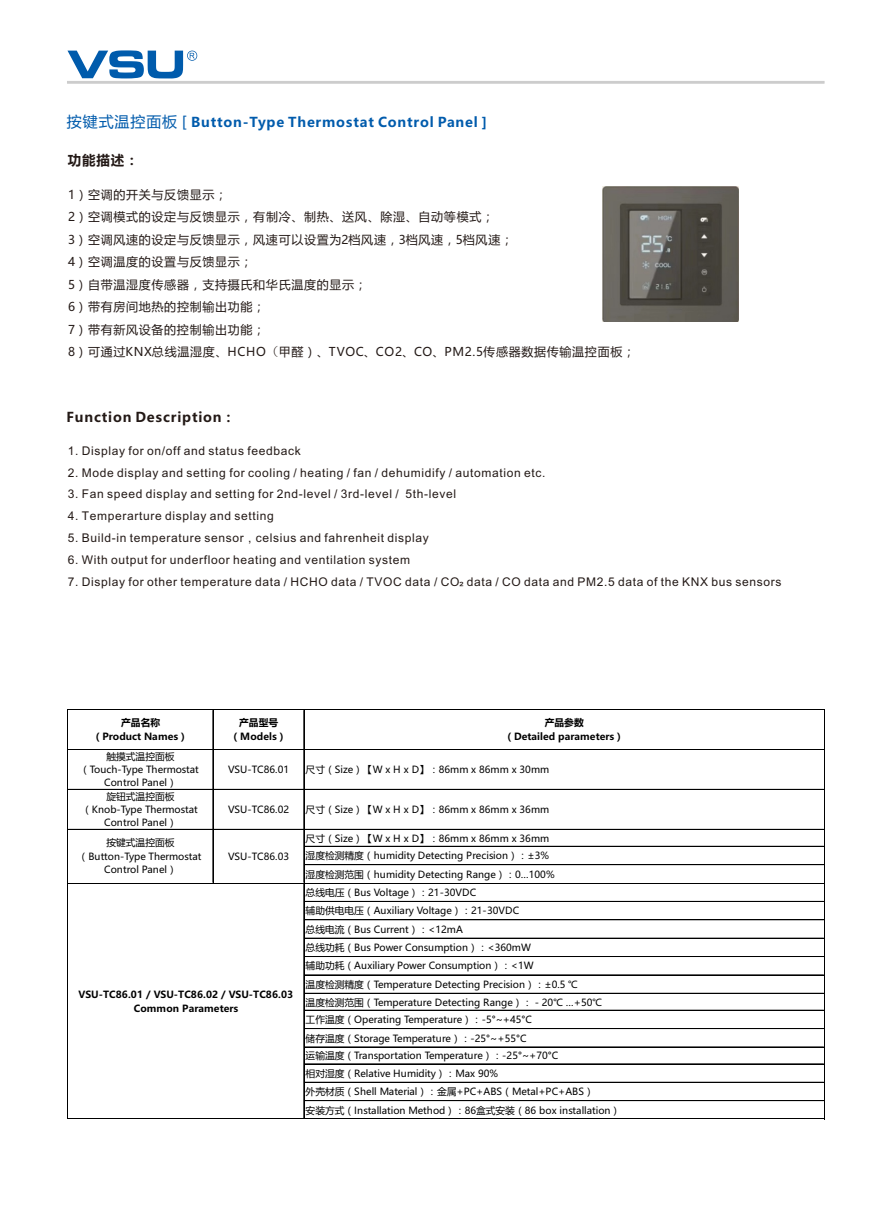
<style>
.page{position:relative;width:893px;height:1212px;background:#fff}
.page>*{position:absolute;margin:0;border:0;box-sizing:border-box;transform-origin:0 0}
.t1{font:700 13.5px "Microsoft Ya Hei";letter-spacing:.06em;color:#005bac}
.t2{font:700 13.5px "Microsoft Ya Hei";letter-spacing:.06em;color:#231916}
.t3{font:12px "Arial Unicode MS";letter-spacing:.055em;color:#231916}
.t4{font:12px/22.5px "Microsoft Ya Hei";letter-spacing:.06em;color:#231916}
.t5{font:9.75px/18.1px "Microsoft Ya Hei";color:#000;text-align:center}
.t6{font:700 9.75px/14.1px "Microsoft Ya Hei";color:#000;text-align:center}
.s1{font-weight:400;font-size:15px}
.s2{font-family:"Adobe Fangsong Std"}
</style>
<div class="page">
<img style="left:603px;top:187px;width:136px;height:135px">
<hr style="left:213px;top:710px;width:1px;height:39px;background:#000">
<hr style="left:304px;top:710px;width:1px;height:39px;background:#000">
<hr style="left:304px;top:750px;width:1px;height:133px;background:#000">
<hr style="left:67px;top:709px;width:1px;height:410px;background:#000">
<hr style="left:213px;top:750px;width:1px;height:133px;background:#000">
<hr style="left:304px;top:883px;width:1px;height:235px;background:#000">
<hr style="left:824px;top:710px;width:1px;height:409px;background:#000">
<hr style="left:68px;top:709px;width:756px;height:1px;background:#000">
<hr style="left:68px;top:749px;width:756px;height:1px;background:#000">
<hr style="left:68px;top:789px;width:756px;height:1px;background:#000">
<hr style="left:68px;top:829px;width:756px;height:1px;background:#000">
<hr style="left:304px;top:846px;width:520px;height:1px;background:#000">
<hr style="left:304px;top:864px;width:520px;height:1px;background:#000">
<hr style="left:304px;top:865px;width:520px;height:1px;background:#000">
<hr style="left:68px;top:883px;width:756px;height:1px;background:#000">
<hr style="left:304px;top:901px;width:520px;height:1px;background:#000">
<hr style="left:304px;top:919px;width:520px;height:1px;background:#000">
<hr style="left:304px;top:920px;width:520px;height:1px;background:#000">
<hr style="left:304px;top:938px;width:520px;height:1px;background:#000">
<hr style="left:304px;top:956px;width:520px;height:1px;background:#000">
<hr style="left:304px;top:974px;width:520px;height:1px;background:#000">
<hr style="left:304px;top:975px;width:520px;height:1px;background:#000">
<hr style="left:304px;top:993px;width:520px;height:1px;background:#000">
<hr style="left:304px;top:1010px;width:520px;height:1px;background:#000">
<hr style="left:304px;top:1028px;width:520px;height:1px;background:#000">
<hr style="left:304px;top:1047px;width:520px;height:1px;background:#000">
<hr style="left:304px;top:1063px;width:520px;height:1px;background:#000">
<hr style="left:304px;top:1064px;width:520px;height:1px;background:#000">
<hr style="left:304px;top:1082px;width:520px;height:1px;background:#000">
<hr style="left:304px;top:1100px;width:520px;height:1px;background:#000">
<hr style="left:68px;top:1118px;width:756px;height:1px;background:#000">
<svg style="left:67px;top:50px;width:757px;height:33px"></svg>
<h1 class="t1" style="left:67px;top:116px;width:422px"><span class="s1">按键式温控面板 [</span> Button-Type Thermostat Control Panel ]</h1>
<h1 class="t2" style="left:68px;top:154px;width:72px">功能描述：</h1>
<p class="t4" style="left:68px;top:184px;width:568px">1）空调的开关与反馈显示；<br>2）空调模式的设定与反馈显示，有制冷、制热、送风、除湿、自动等模式；<br>3）空调风速的设定与反馈显示，风速可以设置为2档风速，3档风速，5档风速；<br>4）空调温度的设置与反馈显示；<br>5）自带温湿度传感器，支持摄氏和华氏温度的显示；<br>6）带有房间地热的控制输出功能；<br>7）带有新风设备的控制输出功能；<br>8）可通过KNX总线温湿度、HCHO<span class="s2">（</span>甲醛）、TVOC、CO2、CO、PM2.5传感器数据传输温控面板；</p>
<h1 class="t2" style="left:67px;top:411px;width:170px">Function Description：</h1>
<p class="t3" style="left:68px;top:446px;width:234px">1. Display for on/off and status feedback</p>
<p class="t3" style="left:68px;top:468px;width:479px">2. Mode display and setting for cooling / heating / fan / dehumidify / automation etc.</p>
<p class="t3" style="left:68px;top:490px;width:390px">3. Fan speed display and setting for 2nd-level / 3rd-level / 5th-level</p>
<p class="t3" style="left:68px;top:512px;width:208px">4. Temperarture display and setting</p>
<p class="t3" style="left:68px;top:533px;width:362px">5. Build-in temperature sensor，celsius and fahrenheit display</p>
<p class="t3" style="left:68px;top:555px;width:344px">6. With output for underfloor heating and ventilation system</p>
<p class="t3" style="left:68px;top:577px;width:715px">7. Display for other temperature data / HCHO data / TVOC data / CO₂ data / CO data and PM2.5 data of the KNX bus sensors</p>
<p class="t6" style="left:93px;top:716px;width:97px">产品名称<br>（Product Names）</p>
<p class="t6" style="left:231px;top:716px;width:57px">产品型号（Models）</p>
<p class="t6" style="left:504px;top:716px;width:121px">产品参数<br>（Detailed parameters）</p>
<p class="t5" style="left:80px;top:750px;width:120px;line-height:13.4px">触摸式温控面板（Touch-Type Thermostat<br>Control Panel）</p>
<p class="t5" style="left:228px;top:761px;width:63px">VSU-TC86.01</p>
<p class="t5" style="left:306px;top:761px;width:245px">尺寸（Size）【W x H x D】：86mm x 86mm x 30mm</p>
<p class="t5" style="left:82px;top:790px;width:117px;line-height:13.4px">旋钮式温控面板（Knob-Type Thermostat<br>Control Panel）</p>
<p class="t5" style="left:228px;top:801px;width:63px">VSU-TC86.02</p>
<p class="t5" style="left:306px;top:801px;width:245px">尺寸（Size）【W x H x D】：86mm x 86mm x 36mm</p>
<p class="t5" style="left:306px;top:830px;width:316px;text-align:left">尺寸（Size）【W x H x D】：86mm x 86mm x 36mm<br>湿度检测精度（humidity Detecting Precision）：±3%<br>湿度检测范围（humidity Detecting Range）：0…100%<br>总线电压（Bus Voltage）：21-30VDC<br>辅助供电电压（Auxiliary Voltage）：21-30VDC<br>总线电流（Bus Current）：&lt;12mA<br>总线功耗（Bus Power Consumption）：&lt;360mW<br>辅助功耗（Auxiliary Power Consumption）：&lt;1W<br>温度检测精度（Temperature Detecting Precision）：±0.5 ℃<br>温度检测范围（Temperature Detecting Range）：－20℃ …+50℃<br>工作温度（Operating Temperature）：-5°~+45°C<br>储存温度（Storage Temperature）：-25°~+55°C<br>运输温度（Transportation Temperature）：-25°~+70°C<br>相对湿度（Relative Humidity）：Max 90%<br>外壳材质（Shell Material）：金属+PC+ABS（Metal+PC+ABS）<br>安装方式（Installation Method）：86盒式安装（86 box installation）</p>
<p class="t5" style="left:79px;top:837px;width:124px;line-height:13.4px">按键式温控面板（Button-Type Thermostat<br>Control Panel）</p>
<p class="t5" style="left:228px;top:848px;width:63px">VSU-TC86.03</p>
<p class="t6" style="left:79px;top:988px;width:216px">VSU-TC86.01 / VSU-TC86.02 / VSU-TC86.03<br>Common Parameters</p>
</div>
